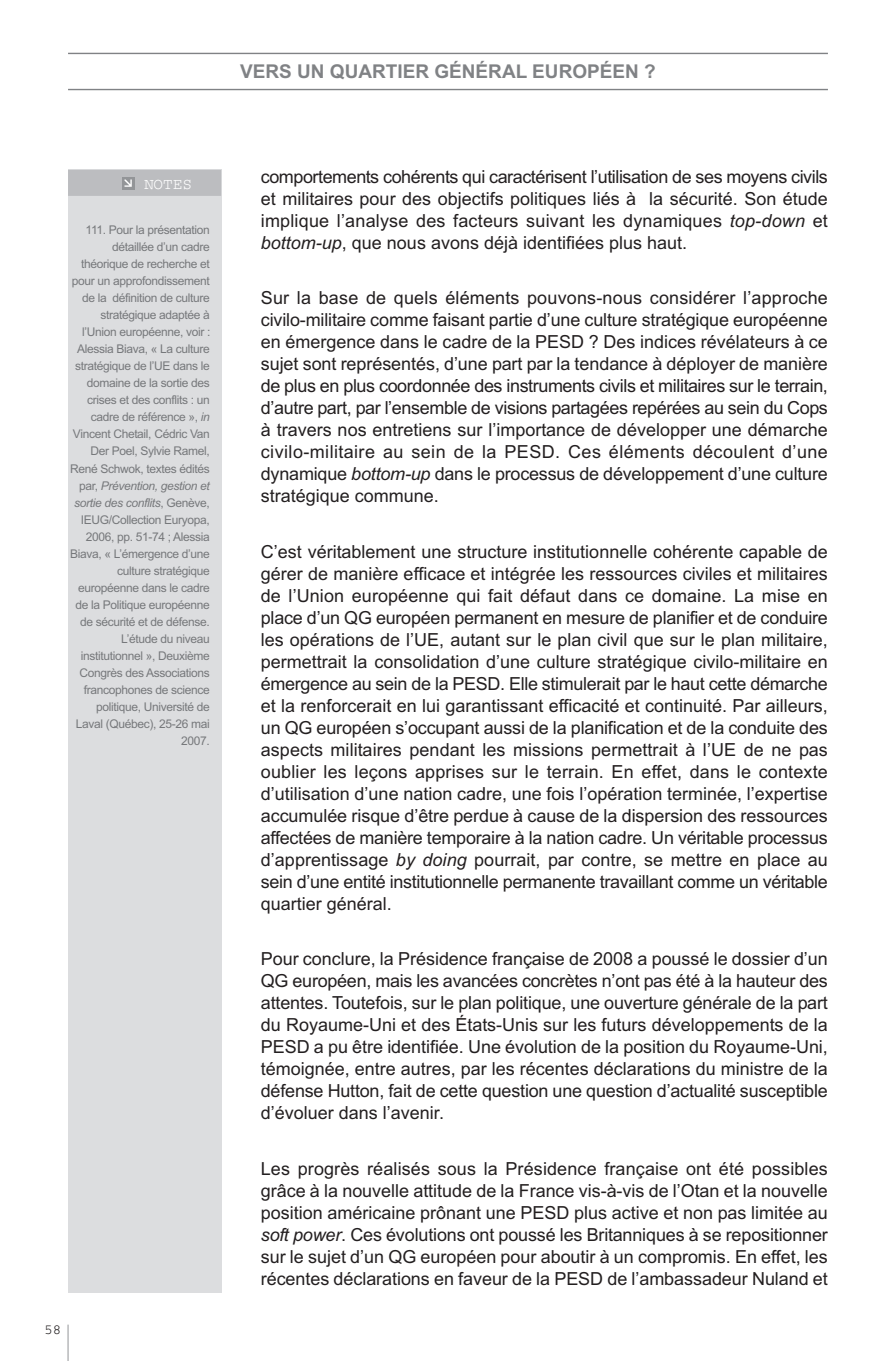
<style>
.page{position:relative;width:896px;height:1361px;background:#fff}
.page>*{position:absolute;margin:0;border:0;box-sizing:border-box;transform-origin:0 0}
.t1{font:700 19px "Arial";color:#808285}
.t2{font:18px/22px "Arial";letter-spacing:-.005em;color:#231f20;text-align:justify}
.t3{font:16px "Courier";color:#fff}
.t4{font:14px "Courier";color:#231f20}
.t5{font:12px/17px "Arial";letter-spacing:-.03em;color:#76787b;text-align:right}
.s1{font-style:italic}
</style>
<div class="page">
<hr style="left:68px;top:1324px;width:1px;height:37px;background:#939598">
<hr style="left:68px;top:89px;width:760px;height:1px;background:#808285">
<hr style="left:68px;top:53px;width:760px;height:1px;background:#808285">
<div style="left:68px;top:170px;width:153px;height:1123px;background:#dcdddf"></div>
<div style="left:68px;top:170px;width:153px;height:26px;background:#bcbdc0"></div>
<div style="left:122px;top:177px;width:12px;height:12px;background:#939598"></div>
<svg style="left:124px;top:179px;width:8px;height:8px"></svg>
<p class="t1" style="left:240px;top:61px;width:417px">VERS UN QUARTIER GÉNÉRAL EUROPÉEN ?</p>
<p class="t3" style="left:144px;top:179px;width:50px">NOTES</p>
<p class="t5" style="left:70px;top:222px;width:142px">111. Pour la présentation détaillée d’un cadre théorique de recherche et pour un approfondissement de la définition de culture stratégique adaptée à l’Union européenne, voir :<br>Alessia Biava, « La culture stratégique de l’UE dans le domaine de la sortie des crises et des conflits : un cadre de référence », <span class="s1">in<br></span>Vincent Chetail, Cédric Van<br>Der Poel, Sylvie Ramel,<br>René Schwok, textes édités par, <span class="s1">Prévention, gestion et sortie des conflits</span>, Genève,<br>IEUG/Collection Euryopa,<br>2006, pp. 51-74 ; Alessia<br>Biava, « L’émergence d’une culture stratégique européenne dans le cadre de la Politique européenne de sécurité et de défense.<br>L’étude du niveau institutionnel », Deuxième<br>Congrès des Associations francophones de science politique, Université de<br>Laval (Québec), 25-26 mai<br>2007.</p>
<p class="t4" style="left:44px;top:1325px;width:18px">58</p>
<p class="t2" style="left:261px;top:166px;width:568px">comportements cohérents qui caractérisent l’utilisation de ses moyens civils et militaires pour des objectifs politiques liés à la sécurité. Son étude implique l’analyse des facteurs suivant les dynamiques <span class="s1">top-down</span> et <span class="s1">bottom-up</span>, que nous avons déjà identifiées plus haut.</p>
<p class="t2" style="left:261px;top:287px;width:568px">Sur la base de quels éléments pouvons-nous considérer l’approche civilo-militaire comme faisant partie d’une culture stratégique européenne en émergence dans le cadre de la PESD ? Des indices révélateurs à ce sujet sont représentés, d’une part par la tendance à déployer de manière de plus en plus coordonnée des instruments civils et militaires sur le terrain, d’autre part, par l’ensemble de visions partagées repérées au sein du Cops à travers nos entretiens sur l’importance de développer une démarche civilo-militaire au sein de la PESD. Ces éléments découlent d’une dynamique <span class="s1">bottom-up</span> dans le processus de développement d’une culture stratégique commune.</p>
<p class="t2" style="left:261px;top:540px;width:568px">C’est véritablement une structure institutionnelle cohérente capable de gérer de manière efficace et intégrée les ressources civiles et militaires de l’Union européenne qui fait défaut dans ce domaine. La mise en place d’un QG européen permanent en mesure de planifier et de conduire les opérations de l’UE, autant sur le plan civil que sur le plan militaire, permettrait la consolidation d’une culture stratégique civilo-militaire en émergence au sein de la PESD. Elle stimulerait par le haut cette démarche et la renforcerait en lui garantissant efficacité et continuité. Par ailleurs, un QG européen s’occupant aussi de la planification et de la conduite des aspects militaires pendant les missions permettrait à l’UE de ne pas oublier les leçons apprises sur le terrain. En effet, dans le contexte d’utilisation d’une nation cadre, une fois l’opération terminée, l’expertise accumulée risque d’être perdue à cause de la dispersion des ressources affectées de manière temporaire à la nation cadre. Un véritable processus d’apprentissage <span class="s1">by doing</span> pourrait, par contre, se mettre en place au sein d’une entité institutionnelle permanente travaillant comme un véritable quartier général.</p>
<p class="t2" style="left:261px;top:948px;width:568px">Pour conclure, la Présidence française de 2008 a poussé le dossier d’un QG européen, mais les avancées concrètes n’ont pas été à la hauteur des attentes. Toutefois, sur le plan politique, une ouverture générale de la part du Royaume-Uni et des États-Unis sur les futurs développements de la PESD a pu être identifiée. Une évolution de la position du Royaume-Uni, témoignée, entre autres, par les récentes déclarations du ministre de la défense Hutton, fait de cette question une question d’actualité susceptible d’évoluer dans l’avenir.</p>
<p class="t2" style="left:261px;top:1157px;width:568px">Les progrès réalisés sous la Présidence française ont été possibles grâce à la nouvelle attitude de la France vis-à-vis de l’Otan et la nouvelle position américaine prônant une PESD plus active et non pas limitée au <span class="s1">soft power</span>. Ces évolutions ont poussé les Britanniques à se repositionner sur le sujet d’un QG européen pour aboutir à un compromis. En effet, les récentes déclarations en faveur de la PESD de l’ambassadeur Nuland et</p>
</div>
